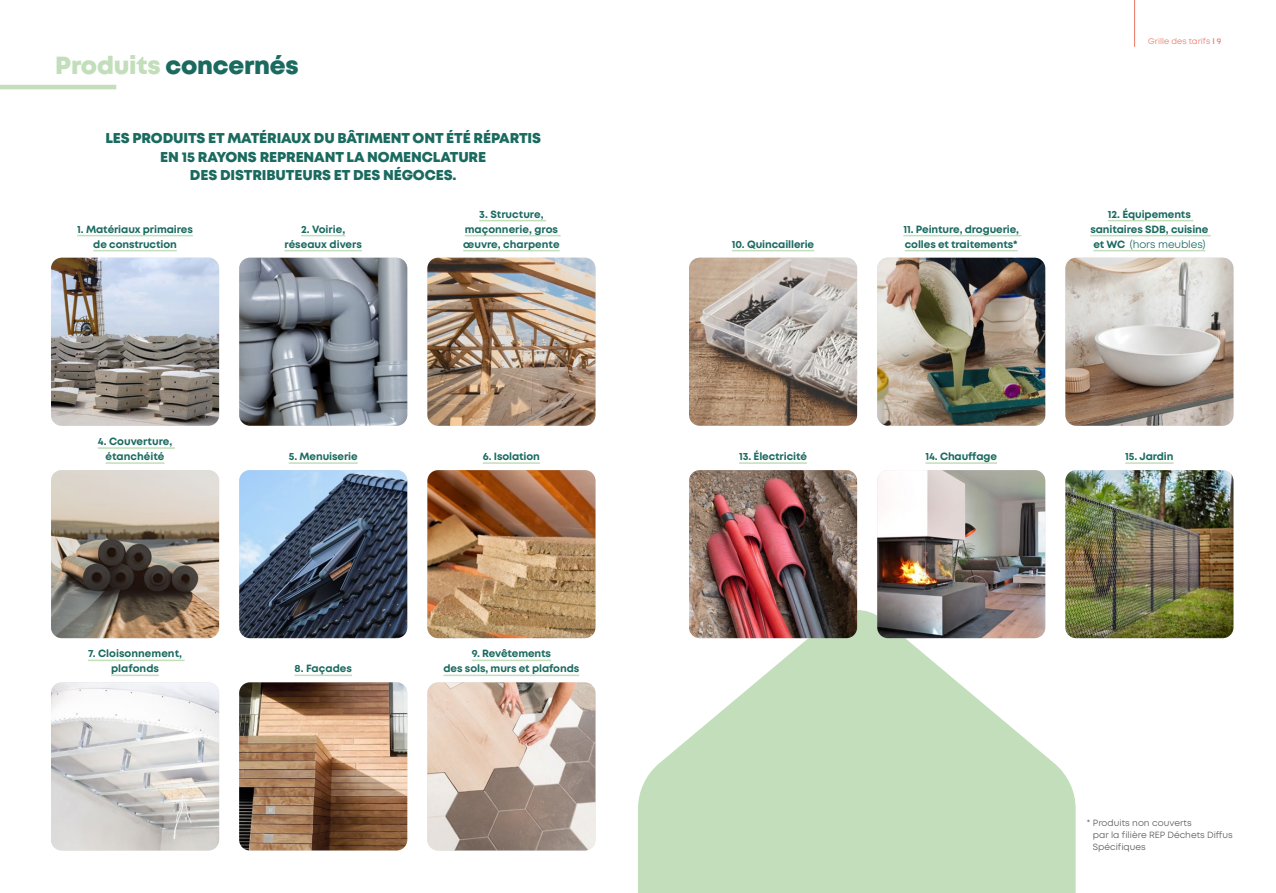
<style>
.page{position:relative;width:1276px;height:893px;background:#fff}
.page>*{position:absolute;margin:0;border:0;box-sizing:border-box;transform-origin:0 0}
.t1{font:800 24.75px "Mont";letter-spacing:-.01em;color:#1a6a5f}
.t2{font:800 14.25px/18.8px "Mont";letter-spacing:-.01em;color:#1a6a5f;text-align:center}
.t3{font:700 10.5px/15px "Mont";letter-spacing:-.01em;color:#1a6a5f;text-align:center}
.t4{font:10.5px "Mont";letter-spacing:-.01em;color:#1a6a5f}
.t5{font:9px/12px "Mont";color:#575756}
.t6{font:8.25px "Mont";color:#ee7767}
.s1{color:#c2deba}
.s2{font-weight:600}
.s3{font-weight:700}
</style>
<div class="page">
<hr style="left:1134px;top:0;width:1px;height:47px;background:#ee7767">
<svg style="left:638px;top:607px;width:437px;height:286px;fill:#c2deba"></svg>
<hr style="left:0;top:85px;width:116px;height:4px;background:#c2deba">
<img style="left:51px;top:258px;width:168px;height:168px">
<img style="left:239px;top:470px;width:168px;height:168px">
<img style="left:427px;top:682px;width:168px;height:168px">
<img style="left:689px;top:470px;width:168px;height:168px">
<img style="left:239px;top:258px;width:168px;height:168px">
<img style="left:427px;top:470px;width:168px;height:168px">
<img style="left:689px;top:258px;width:168px;height:168px">
<img style="left:877px;top:470px;width:168px;height:168px">
<img style="left:427px;top:258px;width:168px;height:168px">
<img style="left:51px;top:682px;width:168px;height:168px">
<img style="left:1065px;top:470px;width:168px;height:168px">
<img style="left:51px;top:470px;width:168px;height:168px">
<img style="left:1065px;top:258px;width:168px;height:168px">
<hr style="left:77px;top:235px;width:116px;height:1px;background:#c2deba">
<hr style="left:93px;top:250px;width:84px;height:1px;background:#c2deba">
<hr style="left:289px;top:462px;width:69px;height:2px;background:#c2deba">
<hr style="left:472px;top:660px;width:79px;height:1px;background:#c2deba">
<hr style="left:443px;top:675px;width:136px;height:1px;background:#c2deba">
<hr style="left:739px;top:462px;width:68px;height:2px;background:#c2deba">
<hr style="left:925px;top:462px;width:72px;height:2px;background:#c2deba">
<hr style="left:1125px;top:462px;width:48px;height:2px;background:#c2deba">
<hr style="left:903px;top:235px;width:118px;height:1px;background:#c2deba">
<hr style="left:905px;top:250px;width:112px;height:1px;background:#c2deba">
<hr style="left:1108px;top:220px;width:85px;height:1px;background:#c2deba">
<hr style="left:1090px;top:235px;width:120px;height:1px;background:#c2deba">
<hr style="left:1093px;top:250px;width:112px;height:1px;background:#c2deba">
<hr style="left:732px;top:250px;width:82px;height:1px;background:#c2deba">
<hr style="left:483px;top:462px;width:57px;height:2px;background:#c2deba">
<hr style="left:301px;top:235px;width:44px;height:1px;background:#c2deba">
<hr style="left:284px;top:250px;width:78px;height:1px;background:#c2deba">
<hr style="left:479px;top:220px;width:67px;height:1px;background:#c2deba">
<hr style="left:465px;top:235px;width:95px;height:1px;background:#c2deba">
<hr style="left:463px;top:250px;width:96px;height:1px;background:#c2deba">
<hr style="left:88px;top:660px;width:97px;height:1px;background:#c2deba">
<hr style="left:111px;top:675px;width:48px;height:1px;background:#c2deba">
<hr style="left:294px;top:675px;width:58px;height:1px;background:#c2deba">
<hr style="left:98px;top:447px;width:77px;height:2px;background:#c2deba">
<hr style="left:106px;top:462px;width:58px;height:2px;background:#c2deba">
<img style="left:239px;top:682px;width:168px;height:168px">
<img style="left:877px;top:258px;width:168px;height:168px">
<h1 class="t1" style="left:55px;top:49px;width:245px"><span class="s1">Produits</span> concernés</h1>
<h2 class="t2" style="left:105px;top:129px;width:437px">LES PRODUITS ET MATÉRIAUX DU BÂTIMENT ONT ÉTÉ RÉPARTIS<br>EN 15 RAYONS REPRENANT LA NOMENCLATURE<br>DES DISTRIBUTEURS ET DES NÉGOCES.</h2>
<p class="t3" style="left:77px;top:221px;width:117px">1. Matériaux primaires de construction</p>
<p class="t3" style="left:98px;top:434px;width:76px">4. Couverture, étanchéité</p>
<p class="t3" style="left:88px;top:646px;width:96px">7. Cloisonnement, plafonds</p>
<p class="t3" style="left:284px;top:221px;width:79px">2. Voirie, réseaux divers</p>
<p class="t3" style="left:289px;top:449px;width:70px">5. Menuiserie</p>
<p class="t3" style="left:294px;top:661px;width:59px">8. Façades</p>
<p class="t3" style="left:463px;top:206px;width:98px">3. Structure, maçonnerie, gros œuvre, charpente</p>
<p class="t3" style="left:483px;top:449px;width:59px">6. Isolation</p>
<p class="t3" style="left:443px;top:646px;width:137px">9. Revêtements<br>des sols, murs et plafonds</p>
<p class="t6" style="left:1148px;top:36px;width:75px">Grille des tarifs <span class="s2">Ι 9</span></p>
<p class="t3" style="left:1090px;top:206px;width:120px">12. Équipements sanitaires SDB, cuisine</p>
<p class="t3" style="left:903px;top:221px;width:117px;text-align:left">11. Peinture, droguerie, colles et traitements*</p>
<p class="t3" style="left:732px;top:236px;width:84px">10. Quincaillerie</p>
<p class="t4" style="left:1093px;top:237px;width:113px"><span class="s3">et WC</span> (hors meubles)</p>
<p class="t3" style="left:739px;top:449px;width:69px">13. Électricité</p>
<p class="t3" style="left:925px;top:449px;width:73px">14. Chauffage</p>
<p class="t3" style="left:1125px;top:449px;width:50px">15. Jardin</p>
<p class="t5" style="left:1093px;top:817px;width:141px;text-indent:-6px">* Produits non couverts<br>par la filière REP Déchets Diffus<br>Spécifiques</p>
</div>
